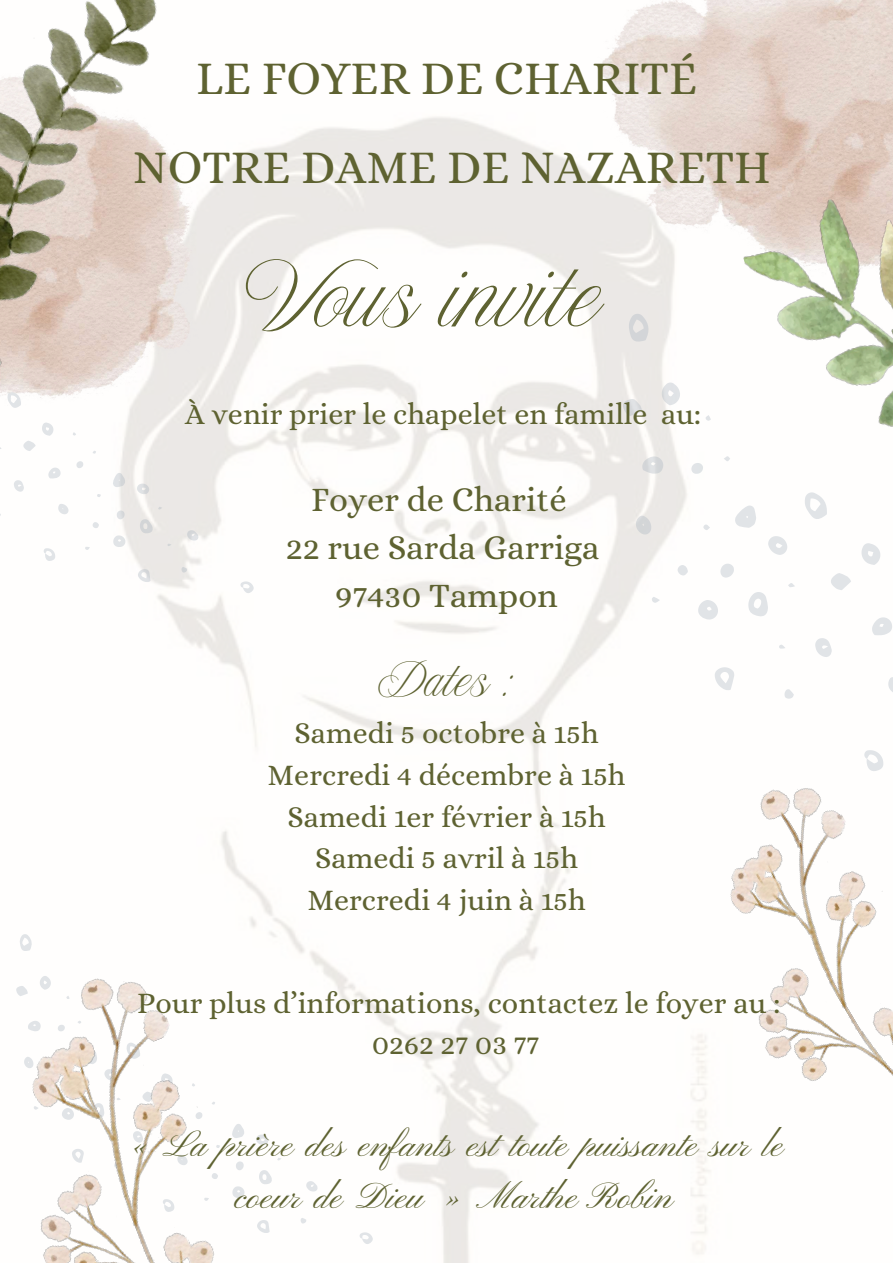
<style>
.page{position:relative;width:893px;height:1263px;background:#fff}
.page>*{position:absolute;margin:0;border:0;box-sizing:border-box;transform-origin:0 0}
.t1{font:72.53px "New Icon Script";color:#5e6231}
.t2{font:47.25px/88.9px "Alice";color:#5e6231;text-align:center}
.t3{font:38.25px "New Icon Script";color:#5e6231}
.t4{font:37.28px/51.8px "Pinyon Script";color:#5e6231;text-align:center}
.t5{font:34.5px/47.8px "Alice";color:#5e6231;text-align:center}
.t6{font:30px/41.6px "Alice";color:#5e6231;text-align:center}
</style>
<div class="page">
<svg style="left:20px;top:934px;width:12px;height:17px"></svg>
<svg style="left:306px;top:1181px;width:12px;height:10px"></svg>
<svg style="left:359px;top:1232px;width:14px;height:13px"></svg>
<svg style="left:301px;top:1218px;width:5px;height:6px"></svg>
<svg style="left:14px;top:480px;width:10px;height:12px"></svg>
<svg style="left:44px;top:548px;width:11px;height:13px"></svg>
<svg style="left:113px;top:473px;width:12px;height:15px"></svg>
<svg style="left:140px;top:519px;width:14px;height:15px"></svg>
<svg style="left:42px;top:423px;width:11px;height:13px"></svg>
<svg style="left:113px;top:535px;width:12px;height:12px"></svg>
<svg style="left:138px;top:569px;width:12px;height:14px"></svg>
<svg style="left:48px;top:468px;width:13px;height:11px"></svg>
<svg style="left:137px;top:484px;width:12px;height:10px"></svg>
<svg style="left:23px;top:441px;width:13px;height:10px"></svg>
<svg style="left:187px;top:530px;width:12px;height:10px"></svg>
<svg style="left:240px;top:581px;width:14px;height:13px"></svg>
<svg style="left:58px;top:504px;width:10px;height:10px"></svg>
<svg style="left:117px;top:510px;width:8px;height:9px"></svg>
<svg style="left:76px;top:461px;width:7px;height:7px"></svg>
<svg style="left:93px;top:522px;width:6px;height:6px"></svg>
<svg style="left:181px;top:567px;width:6px;height:6px"></svg>
<svg style="left:158px;top:506px;width:4px;height:4px"></svg>
<svg style="left:629px;top:314px;width:21px;height:30px"></svg>
<svg style="left:748px;top:595px;width:20px;height:22px"></svg>
<svg style="left:662px;top:382px;width:18px;height:23px"></svg>
<svg style="left:698px;top:600px;width:20px;height:19px"></svg>
<svg style="left:715px;top:667px;width:19px;height:24px"></svg>
<svg style="left:642px;top:456px;width:21px;height:18px"></svg>
<svg style="left:623px;top:399px;width:19px;height:17px"></svg>
<svg style="left:815px;top:638px;width:17px;height:19px"></svg>
<svg style="left:864px;top:750px;width:19px;height:16px"></svg>
<svg style="left:636px;top:516px;width:15px;height:18px"></svg>
<svg style="left:720px;top:564px;width:14px;height:14px"></svg>
<svg style="left:691px;top:463px;width:12px;height:11px"></svg>
<svg style="left:677px;top:565px;width:11px;height:11px"></svg>
<svg style="left:784px;top:689px;width:10px;height:10px"></svg>
<svg style="left:652px;top:597px;width:8px;height:6px"></svg>
<svg style="left:703px;top:524px;width:7px;height:6px"></svg>
<svg style="left:723px;top:456px;width:7px;height:5px"></svg>
<svg style="left:705px;top:415px;width:6px;height:6px"></svg>
<svg style="left:779px;top:645px;width:6px;height:4px"></svg>
<svg style="left:872px;top:617px;width:20px;height:18px"></svg>
<svg style="left:888px;top:677px;width:5px;height:16px"></svg>
<img style="left:16px;top:975px;width:275px;height:288px">
<img style="left:677px;top:766px;width:216px;height:427px">
<img style="left:0;top:155px;width:199px;height:251px">
<img style="left:0;top:0;width:170px;height:382px">
<img style="left:597px;top:0;width:296px;height:276px">
<img style="left:735px;top:168px;width:158px;height:427px">
<h2 class="t2" style="left:133px;top:34px;width:639px">LE FOYER DE CHARITÉ<br>NOTRE DAME DE NAZARETH</h2>
<h1 class="t1" style="left:243px;top:258px;width:362px">Vous invite</h1>
<p class="t6" style="left:185px;top:393px;width:518px">À venir prier le chapelet en famille au:</p>
<p class="t5" style="left:286px;top:476px;width:315px">Foyer de Charité<br>22 rue Sarda Garriga<br>97430 Tampon</p>
<p class="t3" style="left:377px;top:660px;width:140px">Dates :</p>
<p class="t6" style="left:268px;top:712px;width:359px">Samedi 5 octobre à 15h<br>Mercredi 4 décembre à 15h<br>Samedi 1er février à 15h<br>Samedi 5 avril à 15h<br>Mercredi 4 juin à 15h</p>
<p class="t6" style="left:137px;top:982px;width:644px">Pour plus d’informations, contactez le foyer au :<br>0262 27 03 77</p>
<p class="t4" style="left:126px;top:1121px;width:660px">« La prière des enfants est toute puissante sur le coeur de Dieu » Marthe Robin</p>
</div>
